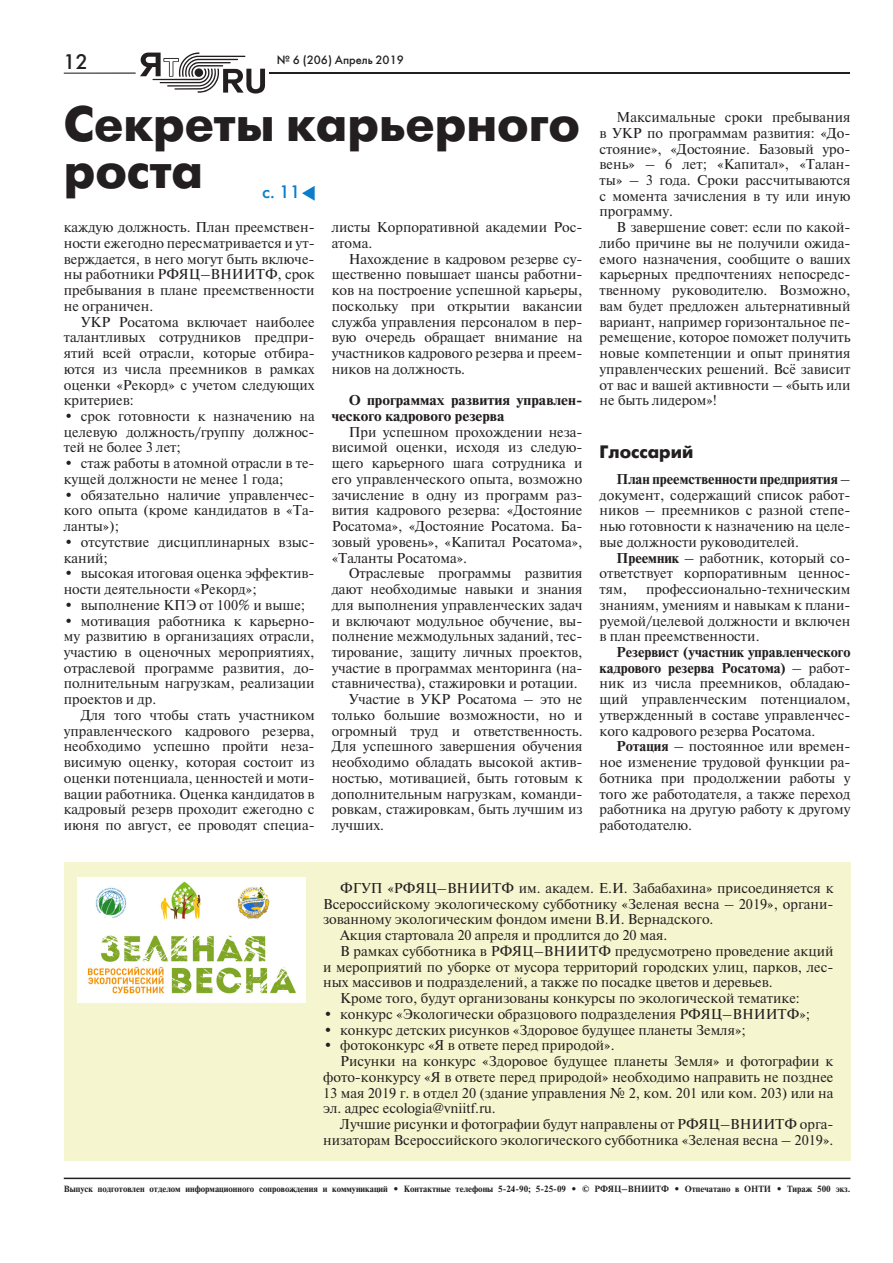
<style>
.page{position:relative;width:893px;height:1263px;background:#fff}
.page>*{position:absolute;margin:0;border:0;box-sizing:border-box;transform-origin:0 0}
.t1{font:700 49.5px/46.5px "Futuris C";color:#231f20}
.t2{font:21px "Futuris C";color:#231f20}
.t3{font:700 18px "Futuris C";color:#231f20}
.t4{font:18px "Futuris C";color:#0a7eca}
.t5{font:14.25px/15.8px "Newton I";color:#231f20;text-align:justify}
.t6{font:700 14.25px/15.8px "Newton I";color:#231f20;scale:1.07 1}
.t7{font:12px "Futuris C";color:#231f20}
.t8{font:700 9px "Newton I";color:#231f20}
.s1{font-family:"Futuris C";font-size:14.55px}
.s2{font-weight:700}
</style>
<div class="page">
<hr style="left:64px;top:1177px;width:786px;height:2px;background:#231f20">
<div style="left:64px;top:861px;width:786px;height:299px;background:#f5f6cf"></div>
<hr style="left:269px;top:72px;width:581px;height:1px;background:#231f20">
<hr style="left:64px;top:73px;width:72px;height:1px;background:#231f20">
<svg style="left:140px;top:52px;width:125px;height:42px"></svg>
<img style="left:78px;top:877px;width:228px;height:126px">
<svg style="left:302px;top:186px;width:13px;height:15px"></svg>
<h2 class="t2" style="left:63px;top:49px;width:26px">12</h2>
<p class="t7" style="left:277px;top:53px;width:129px">№ 6 (206) Апрель 2019</p>
<h1 class="t1" style="left:64px;top:102px;width:518px">Секреты карьерного роста</h1>
<p class="t5" style="left:64px;top:220px;width:252px">каждую должность. План преемствен&shy;ности ежегодно пересматривается и ут&shy;верждается, в него могут быть включе&shy;ны работники РФЯЦ–ВНИИТФ, срок пребывания в плане преемственности не ограничен.</p>
<p class="t5" style="left:64px;top:314px;width:252px;text-indent:17px">УКР Росатома включает наиболее талантливых сотрудников предпри&shy;ятий всей отрасли, которые отбира&shy;ются из числа преемников в рамках оценки «Рекорд» с учетом следующих критериев:</p>
<p class="t5" style="left:64px;top:408px;width:252px"><span class="s1">•</span> срок готовности к назначению на целевую должность/группу должнос&shy;тей не более 3 лет;</p>
<p class="t5" style="left:64px;top:456px;width:252px"><span class="s1">•</span> стаж работы в атомной отрасли в те&shy;кущей должности не менее 1 года;</p>
<p class="t5" style="left:64px;top:487px;width:252px"><span class="s1">•</span> обязательно наличие управленчес&shy;кого опыта (кроме кандидатов в «Та&shy;ланты»);</p>
<p class="t5" style="left:64px;top:534px;width:252px"><span class="s1">•</span> отсутствие дисциплинарных взыс&shy;каний;</p>
<p class="t5" style="left:64px;top:566px;width:252px"><span class="s1">•</span> высокая итоговая оценка эффектив&shy;ности деятельности «Рекорд»;</p>
<p class="t5" style="left:64px;top:597px;width:243px"><span class="s1">•</span> выполнение КПЭ от 100% и выше;</p>
<p class="t5" style="left:64px;top:613px;width:252px"><span class="s1">•</span> мотивация работника к карьерно&shy;му развитию в организациях отрасли, участию в оценочных мероприятиях, отраслевой программе развития, до&shy;полнительным нагрузкам, реализации проектов и др.</p>
<p class="t5" style="left:64px;top:707px;width:252px;text-indent:17px">Для того чтобы стать участником управленческого кадрового резерва, необходимо успешно пройти неза&shy;висимую оценку, которая состоит из оценки потенциала, ценностей и моти&shy;вации работника. Оценка кандидатов в кадровый резерв проходит ежегодно с июня по август, ее проводят специа-</p>
<p class="t4" style="left:262px;top:181px;width:39px">с. 11</p>
<p class="t5" style="left:332px;top:220px;width:252px">листы Корпоративной академии Рос&shy;атома.</p>
<p class="t5" style="left:332px;top:251px;width:252px;text-indent:17px">Нахождение в кадровом резерве су&shy;щественно повышает шансы работни&shy;ков на построение успешной карьеры, поскольку при открытии вакансии служба управления персоналом в пер&shy;вую очередь обращает внимание на участников кадрового резерва и преем&shy;ников на должность.</p>
<p class="t6" style="left:332px;top:393px;width:236px;text-indent:17px">О программах развития управлен&shy;ческого кадрового резерва</p>
<p class="t5" style="left:332px;top:424px;width:252px;text-indent:17px">При успешном прохождении неза&shy;висимой оценки, исходя из следую&shy;щего карьерного шага сотрудника и его управленческого опыта, возможно зачисление в одну из программ раз&shy;вития кадрового резерва: «Достояние Росатома», «Достояние Росатома. Ба&shy;зовый уровень», «Капитал Росатома», «Таланты Росатома».</p>
<p class="t5" style="left:349px;top:566px;width:235px">Отраслевые программы развития</p>
<p class="t5" style="left:332px;top:582px;width:252px">дают необходимые навыки и знания</p>
<p class="t5" style="left:332px;top:597px;width:252px">для выполнения управленческих задач</p>
<p class="t5" style="left:332px;top:613px;width:252px">и включают модульное обучение, вы-</p>
<p class="t5" style="left:332px;top:629px;width:252px">полнение межмодульных заданий, тес-</p>
<p class="t5" style="left:332px;top:644px;width:252px">тирование, защиту личных проектов,</p>
<p class="t5" style="left:332px;top:660px;width:252px">участие в программах менторинга (на-</p>
<p class="t5" style="left:332px;top:676px;width:248px">ставничества), стажировки и ротации.</p>
<p class="t5" style="left:349px;top:692px;width:235px">Участие в УКР Росатома – это не</p>
<p class="t5" style="left:332px;top:707px;width:252px">только большие возможности, но и</p>
<p class="t5" style="left:332px;top:723px;width:252px">огромный труд и ответственность.</p>
<p class="t5" style="left:332px;top:739px;width:252px">Для успешного завершения обучения</p>
<p class="t5" style="left:332px;top:755px;width:252px">необходимо обладать высокой актив-</p>
<p class="t5" style="left:332px;top:770px;width:252px">ностью, мотивацией, быть готовым к</p>
<p class="t5" style="left:332px;top:786px;width:252px">дополнительным нагрузкам, команди-</p>
<p class="t5" style="left:332px;top:802px;width:252px">ровкам, стажировкам, быть лучшим из</p>
<p class="t5" style="left:332px;top:817px;width:54px">лучших.</p>
<p class="t5" style="left:600px;top:110px;width:252px;text-indent:17px">Максимальные сроки пребывания в УКР по программам развития: «До&shy;стояние», «Достояние. Базовый уро&shy;вень» – 6 лет; «Капитал», «Талан&shy;ты» – 3 года. Сроки рассчитываются с момента зачисления в ту или иную программу.</p>
<p class="t5" style="left:600px;top:220px;width:252px;text-indent:17px">В завершение совет: если по какой&shy;либо причине вы не получили ожида&shy;емого назначения, сообщите о ваших карьерных предпочтениях непосредс&shy;твенному руководителю. Возможно, вам будет предложен альтернативный вариант, например горизонтальное пе&shy;ремещение, которое поможет получить новые компетенции и опыт принятия управленческих решений. Всё зависит от вас и вашей активности – «быть или не быть лидером»!</p>
<p class="t3" style="left:600px;top:442px;width:95px">Глоссарий</p>
<p class="t5" style="left:600px;top:471px;width:252px;text-indent:17px"><span class="s2">План преемственности предприятия</span> – документ, содержащий список работ&shy;ников – преемников с разной степе&shy;нью готовности к назначению на целе&shy;вые должности руководителей.</p>
<p class="t5" style="left:600px;top:550px;width:252px;text-indent:17px"><span class="s2">Преемник</span> – работник, который со&shy;ответствует корпоративным ценнос&shy;тям,</p>
<p class="t5" style="left:600px;top:582px;width:252px;text-indent:47px">профессионально-техническим знаниям, умениям и навыкам к плани&shy;руемой/целевой должности и включен в план преемственности.</p>
<p class="t5" style="left:600px;top:644px;width:252px;text-indent:17px"><span class="s2">Резервист (участник управленческого кадрового резерва Росатома)</span> – работ&shy;ник из числа преемников, обладаю&shy;щий управленческим потенциалом, утвержденный в составе управленчес&shy;кого кадрового резерва Росатома.</p>
<p class="t5" style="left:600px;top:739px;width:252px;text-indent:17px"><span class="s2">Ротация</span> – постоянное или времен&shy;ное изменение трудовой функции ра&shy;ботника при продолжении работы у того же работодателя, а также переход работника на другую работу к другому работодателю.</p>
<p class="t5" style="left:340px;top:880px;width:495px">ФГУП «РФЯЦ–ВНИИТФ им. академ. Е.И. Забабахина» присоединяется к</p>
<p class="t5" style="left:323px;top:896px;width:512px">Всероссийскому экологическому субботнику «Зеленая весна – 2019», органи-</p>
<p class="t5" style="left:323px;top:912px;width:392px">зованному экологическим фондом имени В.И. Вернадского.</p>
<p class="t5" style="left:340px;top:928px;width:329px">Акция стартовала 20 апреля и продлится до 20 мая.</p>
<p class="t5" style="left:340px;top:943px;width:495px">В рамках субботника в РФЯЦ–ВНИИТФ предусмотрено проведение акций</p>
<p class="t5" style="left:323px;top:959px;width:512px">и мероприятий по уборке от мусора территорий городских улиц, парков, лес-</p>
<p class="t5" style="left:323px;top:975px;width:451px">ных массивов и подразделений, а также по посадке цветов и деревьев.</p>
<p class="t5" style="left:340px;top:991px;width:461px">Кроме того, будут организованы конкурсы по экологической тематике:</p>
<p class="t5" style="left:323px;top:1006px;width:489px"><span class="s1">•</span> конкурс «Экологически образцового подразделения РФЯЦ–ВНИИТФ»;</p>
<p class="t5" style="left:323px;top:1022px;width:424px"><span class="s1">•</span> конкурс детских рисунков «Здоровое будущее планеты Земля»;</p>
<p class="t5" style="left:323px;top:1038px;width:293px"><span class="s1">•</span> фотоконкурс «Я в ответе перед природой».</p>
<p class="t5" style="left:340px;top:1053px;width:495px">Рисунки на конкурс «Здоровое будущее планеты Земля» и фотографии к</p>
<p class="t5" style="left:323px;top:1069px;width:512px">фото-конкурсу «Я в ответе перед природой» необходимо направить не позднее</p>
<p class="t5" style="left:323px;top:1085px;width:512px">13 мая 2019 г. в отдел 20 (здание управления № 2, ком. 201 или ком. 203) или на</p>
<p class="t5" style="left:323px;top:1101px;width:174px">эл. адрес ecologia@vniitf.ru.</p>
<p class="t5" style="left:340px;top:1116px;width:495px">Лучшие рисунки и фотографии будут направлены от РФЯЦ–ВНИИТФ орга-</p>
<p class="t5" style="left:323px;top:1132px;width:512px">низаторам Всероссийского экологического субботника «Зеленая весна – 2019».</p>
<p class="t8" style="left:64px;top:1184px;width:788px">Выпуск подготовлен отделом информационного сопровождения и коммуникаций • Контактные телефоны 5-24-90; 5-25-09 • © РФЯЦ–ВНИИТФ • Отпечатано в ОНТИ • Тираж 500 экз.</p>
</div>
